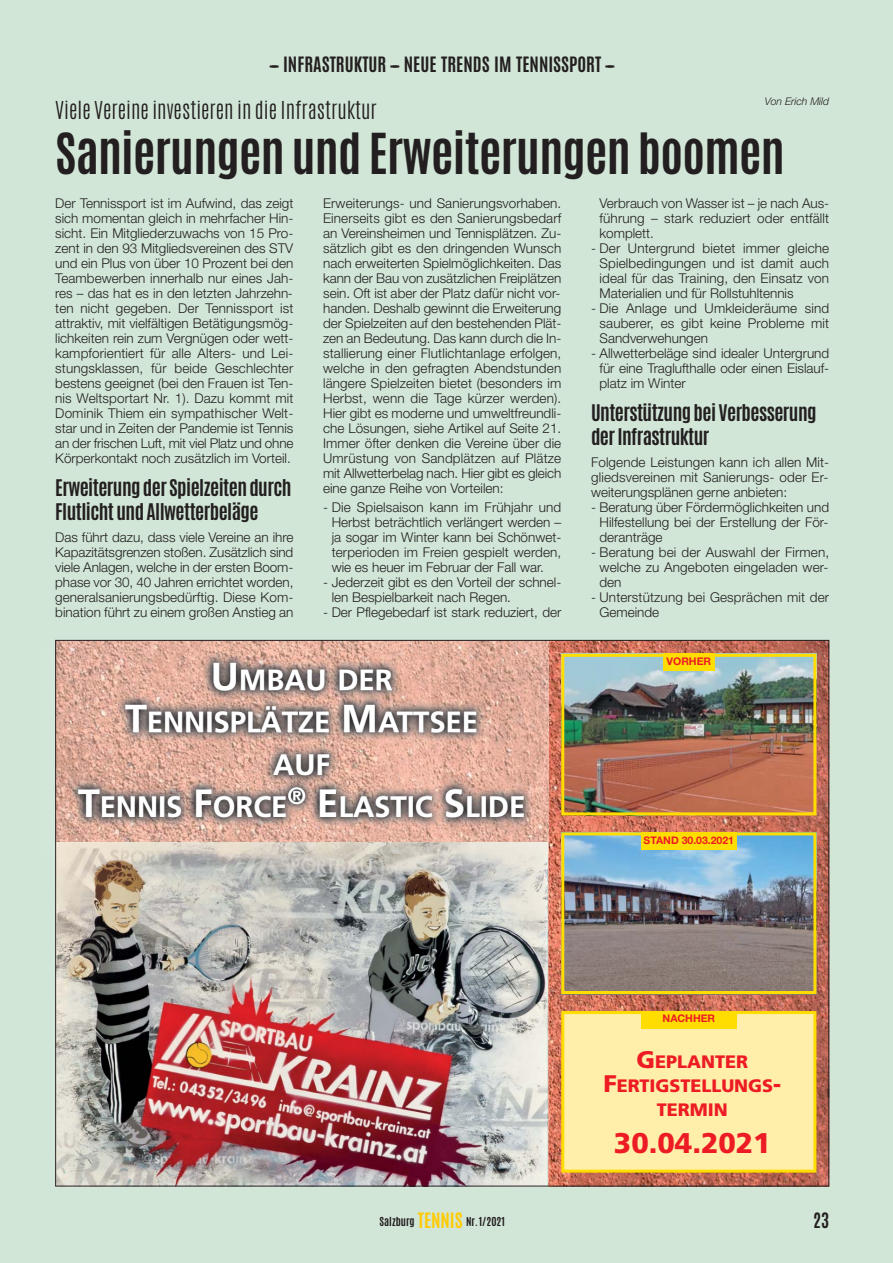
<style>
.page{position:relative;width:893px;height:1263px;background:#d1e6d7}
.page>*{position:absolute;margin:0;border:0;box-sizing:border-box;transform-origin:0 0}
.t1{font:700 48px "Antonio";letter-spacing:-.015em;color:#231f20}
.t2{font:700 29.25px/42px "Frutiger";color:#fff;text-align:center}
.t3{font:900 28.5px "Frutiger";color:#ed1c24}
.t4{font:300 21px "Antonio";color:#231f20}
.t5{font:700 19.5px/24px "Antonio";letter-spacing:-.03em;color:#231f20}
.t6{font:700 18px "Antonio";color:#231f20}
.t7{font:900 18px/24px "Frutiger";color:#ed1c24;text-align:center}
.t8{font:700 18px "Antonio";color:#231f20;scale:.95 1}
.t9{font:300 13.5px/15px "Helvetica Neue";color:#231f20;text-align:justify}
.t10{font:700 10.5px "Helvetica Neue";color:#ed1c24}
.t11{font:700 10.5px "Antonio";color:#231f20}
.t12{font:italic 300 10.5px "Helvetica Neue";color:#231f20}
.s1{font-size:39px}
.s2{font-size:24px}
.s3{font-size:18px;color:#ffcb04}
</style>
<div class="page">
<img style="left:549px;top:642px;width:278px;height:542px">
<img style="left:57px;top:642px;width:492px;height:542px">
<img style="left:565px;top:658px;width:247px;height:153px">
<img style="left:565px;top:836px;width:247px;height:154px">
<img style="left:548px;top:645px;width:12px;height:208px">
<img style="left:57px;top:842px;width:491px;height:11px">
<img style="left:214px;top:663px;width:178px;height:28px">
<img style="left:126px;top:705px;width:350px;height:28px">
<img style="left:273px;top:754px;width:56px;height:21px">
<img style="left:78px;top:789px;width:208px;height:28px">
<img style="left:288px;top:787px;width:17px;height:17px">
<img style="left:320px;top:789px;width:204px;height:28px">
<div style="left:561px;top:832px;width:255px;height:162px;border:3px solid #fd0"></div>
<div style="left:641px;top:832px;width:96px;height:17px;background:#fd0"></div>
<div style="left:561px;top:654px;width:255px;height:161px;border:3px solid #fd0"></div>
<div style="left:663px;top:654px;width:51px;height:17px;background:#fd0"></div>
<div style="left:564px;top:1014px;width:249px;height:155px;background:#ffefaa"></div>
<div style="left:561px;top:1011px;width:255px;height:161px;border:3px solid #fd0"></div>
<div style="left:641px;top:1011px;width:96px;height:17px;background:#fd0"></div>
<h3 class="t6" style="left:269px;top:56px;width:348px">––– INFRASTRUKTUR ––– NEUE TRENDS IM TENNISSPORT –––</h3>
<p class="t12" style="left:765px;top:98px;width:66px">Von Erich Mild</p>
<h3 class="t4" style="left:55px;top:101px;width:323px">Viele Vereine investieren in die Infrastruktur</h3>
<h1 class="t1" style="left:55px;top:132px;width:731px">Sanierungen und Erweiterungen boomen</h1>
<p class="t9" style="left:55px;top:197px;width:240px">Der Tennissport ist im Aufwind, das zeigt sich momentan gleich in mehrfacher Hin&shy;sicht. Ein Mitgliederzuwachs von 15 Pro&shy;zent in den 93 Mitgliedsvereinen des STV und ein Plus von über 10 Prozent bei den Teambewerben innerhalb nur eines Jah&shy;res – das hat es in den letzten Jahrzehn&shy;ten nicht gegeben. Der Tennissport ist attraktiv, mit vielfältigen Betätigungsmög&shy;lichkeiten rein zum Vergnügen oder wett&shy;kampforientiert für alle Alters- und Lei&shy;stungsklassen, für beide Geschlechter bestens geeignet (bei den Frauen ist Ten&shy;nis Weltsportart Nr. 1). Dazu kommt mit Dominik Thiem ein sympathischer Welt&shy;star und in Zeiten der Pandemie ist Tennis an der frischen Luft, mit viel Platz und ohne Körperkontakt noch zusätzlich im Vorteil.</p>
<h3 class="t5" style="left:55px;top:477px;width:238px">Erweiterung der Spielzeiten durch<br>Flutlicht und Allwetterbeläge</h3>
<p class="t9" style="left:55px;top:531px;width:240px">Das führt dazu, dass viele Vereine an ihre Kapazitätsgrenzen stoßen. Zusätzlich sind viele Anlagen, welche in der ersten Boom&shy;phase vor 30, 40 Jahren errichtet worden, generalsanierungsbedürftig. Diese Kom&shy;bination führt zu einem großen Anstieg an</p>
<p class="t9" style="left:323px;top:197px;width:240px">Erweiterungs- und Sanierungsvorhaben.<br>Einerseits gibt es den Sanierungsbedarf an Vereinsheimen und Tennisplätzen. Zu&shy;sätzlich gibt es den dringenden Wunsch nach erweiterten Spielmöglichkeiten. Das kann der Bau von zusätzlichen Freiplätzen sein. Oft ist aber der Platz dafür nicht vor&shy;handen. Deshalb gewinnt die Erweiterung der Spielzeiten auf den bestehenden Plät&shy;zen an Bedeutung. Das kann durch die In&shy;stallierung einer Flutlichtanlage erfolgen, welche in den gefragten Abendstunden längere Spielzeiten bietet (besonders im Herbst, wenn die Tage kürzer werden).<br>Hier gibt es moderne und umweltfreundli&shy;che Lösungen, siehe Artikel auf Seite 21.<br>Immer öfter denken die Vereine über die Umrüstung von Sandplätzen auf Plätze mit Allwetterbelag nach. Hier gibt es gleich eine ganze Reihe von Vorteilen:</p>
<p class="t9" style="left:332px;top:501px;width:231px;text-indent:-9px">- Die Spielsaison kann im Frühjahr und Herbst beträchtlich verlängert werden – ja sogar im Winter kann bei Schönwet&shy;terperioden im Freien gespielt werden, wie es heuer im Februar der Fall war.</p>
<p class="t9" style="left:332px;top:576px;width:231px;text-indent:-9px">- Jederzeit gibt es den Vorteil der schnel&shy;len Bespielbarkeit nach Regen.</p>
<p class="t9" style="left:323px;top:606px;width:240px">- Der Pflegebedarf ist stark reduziert, der</p>
<h2 class="t2" style="left:78px;top:662px;width:449px"><span class="s1">U</span>MBAU DER<br><span class="s1">T</span>ENNISPLÄTZE <span class="s1">M</span>ATTSEE<br>AUF<br><span class="s1">T</span>ENNIS <span class="s1">F</span>ORCE<sup>®</sup> <span class="s1">E</span>LASTIC <span class="s1">S</span>LIDE</h2>
<p class="t9" style="left:600px;top:197px;width:231px">Verbrauch von Wasser ist – je nach Aus&shy;führung – stark reduziert oder entfällt komplett.</p>
<p class="t9" style="left:600px;top:242px;width:231px;text-indent:-9px">- Der Untergrund bietet immer gleiche Spielbedingungen und ist damit auch ideal für das Training, den Einsatz von Materialien und für Rollstuhltennis</p>
<p class="t9" style="left:600px;top:302px;width:231px;text-indent:-9px">- Die Anlage und Umkleideräume sind sauberer, es gibt keine Probleme mit Sandverwehungen</p>
<p class="t9" style="left:600px;top:347px;width:231px;text-indent:-9px">- Allwetterbeläge sind idealer Untergrund für eine Traglufthalle oder einen Eislauf&shy;platz im Winter</p>
<h3 class="t5" style="left:591px;top:402px;width:227px">Unterstützung bei Verbesserung der Infrastruktur</h3>
<p class="t9" style="left:591px;top:456px;width:240px">Folgende Leistungen kann ich allen Mit&shy;gliedsvereinen mit Sanierungs- oder Er&shy;weiterungsplänen gerne anbieten:</p>
<p class="t9" style="left:600px;top:501px;width:231px;text-indent:-9px">- Beratung über Fördermöglichkeiten und Hilfestellung bei der Erstellung der För&shy;deranträge</p>
<p class="t9" style="left:600px;top:546px;width:231px;text-indent:-9px">- Beratung bei der Auswahl der Firmen, welche zu Angeboten eingeladen wer&shy;den</p>
<p class="t9" style="left:600px;top:591px;width:231px;text-indent:-9px">- Unterstützung bei Gesprächen mit der<br>Gemeinde</p>
<p class="t10" style="left:667px;top:658px;width:46px">VORHER</p>
<p class="t10" style="left:644px;top:836px;width:92px">STAND 30.03.2021</p>
<p class="t10" style="left:663px;top:1015px;width:54px">NACHHER</p>
<h3 class="t7" style="left:603px;top:1051px;width:179px"><span class="s2">G</span>EPLANTER<br><span class="s2">F</span>ERTIGSTELLUNGS<span class="s2">-<br></span>TERMIN</h3>
<h3 class="t3" style="left:614px;top:1131px;width:158px">30.04.2021</h3>
<p class="t11" style="left:380px;top:1217px;width:127px">Salzburg <span class="s3">TENNIS</span> Nr.1/2021</p>
<h3 class="t8" style="left:813px;top:1213px;width:18px">23</h3>
</div>
